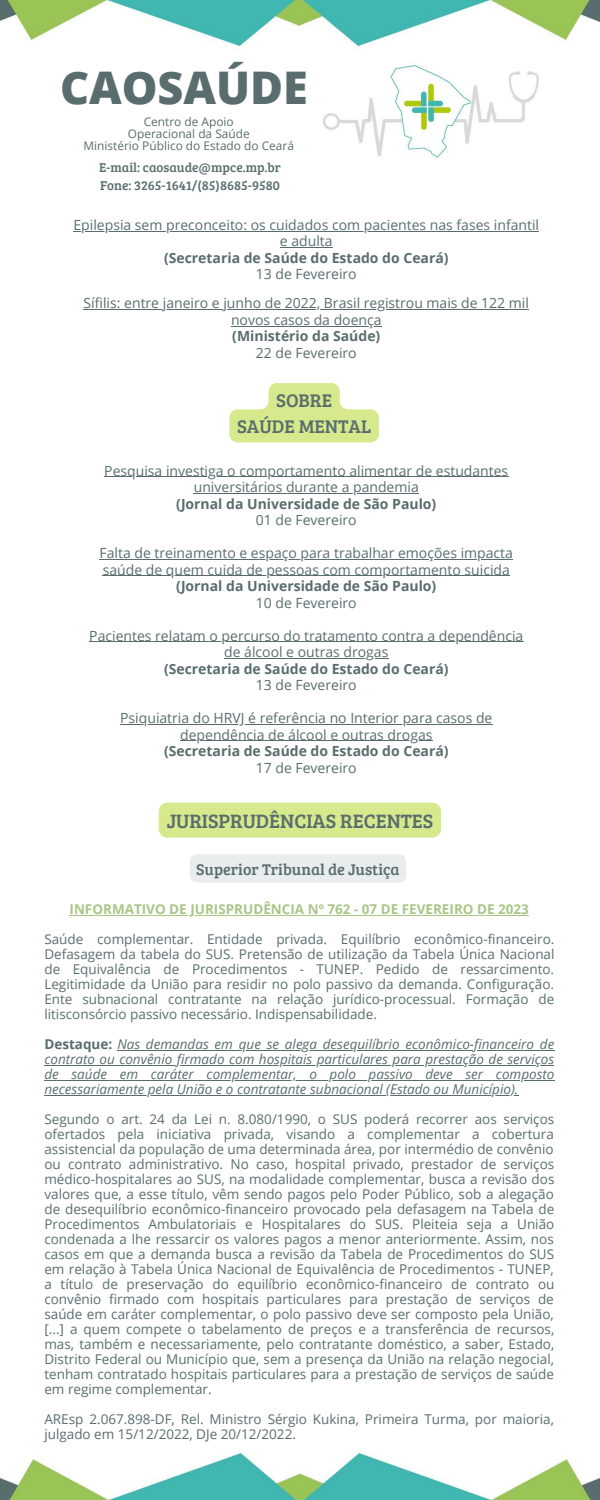
<style>
.page{position:relative;width:600px;height:1500px;background:#fff}
.page>*{position:absolute;margin:0;border:0;box-sizing:border-box;transform-origin:0 0}
.t1{font:800 45px "Open Sans";color:#5a6d6e}
.t2{font:20px "Bree Serif";color:#5a6d6e}
.t3{font:18.9px/26.3px "Bree Serif";color:#5a6d6e;text-align:center}
.t4{font:16px "Bree Serif";color:#5a6d6e}
.t5{font:14px/16.5px "Open Sans";color:#5a6d6e;text-align:center}
.t6{font:700 14px "Open Sans";color:#5a6d6e}
.t7{font:13.5px/15px "Open Sans";color:#5a6d6e;text-align:justify}
.t8{font:italic 13.5px/15px "Open Sans";color:#5a6d6e;text-align:justify}
.t9{font:700 13.5px "Open Sans";color:#a9c686}
.t10{font:13.2px/18px "Bree Serif";color:#5a6d6e}
.t11{font:11.9px/12px "Open Sans";color:#5a6d6e;text-align:center}
.s1{font-weight:700;font-style:normal}
</style>
<div class="page">
<img style="left:0;top:0;width:600px;height:47px">
<img style="left:323px;top:64px;width:216px;height:94px">
<img style="left:301px;top:1452px;width:299px;height:48px">
<img style="left:0;top:1452px;width:301px;height:48px">
<svg style="left:229px;top:383px;width:150px;height:59px"></svg>
<hr style="left:104px;top:476px;width:404px;height:1px;background:#5a6d6e">
<hr style="left:194px;top:493px;width:225px;height:1px;background:#5a6d6e">
<hr style="left:107px;top:559px;width:406px;height:1px;background:#5a6d6e">
<hr style="left:103px;top:575px;width:407px;height:1px;background:#5a6d6e">
<hr style="left:89px;top:641px;width:434px;height:1px;background:#5a6d6e">
<hr style="left:224px;top:658px;width:164px;height:1px;background:#5a6d6e">
<hr style="left:120px;top:724px;width:372px;height:1px;background:#5a6d6e">
<hr style="left:180px;top:740px;width:252px;height:1px;background:#5a6d6e">
<div style="left:159px;top:803px;width:282px;height:35px;background:#d6e98c"></div>
<div style="left:190px;top:854px;width:216px;height:29px;background:#e9eded;border-radius:7px"></div>
<hr style="left:73px;top:231px;width:466px;height:1px;background:#5a6d6e">
<hr style="left:280px;top:247px;width:53px;height:1px;background:#5a6d6e">
<hr style="left:70px;top:915px;width:459px;height:1px;background:#a9c686">
<hr style="left:117px;top:1050px;width:437px;height:1px;background:#5a6d6e">
<hr style="left:44px;top:1065px;width:510px;height:1px;background:#5a6d6e">
<hr style="left:44px;top:1080px;width:510px;height:1px;background:#5a6d6e">
<hr style="left:44px;top:1095px;width:475px;height:1px;background:#5a6d6e">
<hr style="left:84px;top:309px;width:445px;height:1px;background:#5a6d6e">
<hr style="left:231px;top:326px;width:151px;height:1px;background:#5a6d6e">
<h1 class="t1" style="left:60px;top:56px;width:249px">CAOSAÚDE</h1>
<p class="t11" style="left:84px;top:115px;width:212px">Centro de Apoio<br>Operacional da Saúde<br>Ministério Público do Estado do Ceará</p>
<p class="t10" style="left:99px;top:158px;width:184px">E-mail: caosaude@mpce.mp.br<br>Fone: 3265-1641/(85)8685-9580</p>
<p class="t5" style="left:73px;top:216px;width:467px">Epilepsia sem preconceito: os cuidados com pacientes nas fases infantil e adulta</p>
<p class="t6" style="left:164px;top:248px;width:286px">(Secretaria de Saúde do Estado do Ceará)</p>
<p class="t5" style="left:256px;top:266px;width:102px">13 de Fevereiro</p>
<p class="t5" style="left:84px;top:295px;width:447px">Sífilis: entre janeiro e junho de 2022, Brasil registrou mais de 122 mil novos casos da doença</p>
<p class="t6" style="left:232px;top:327px;width:150px">(Ministério da Saúde)</p>
<p class="t5" style="left:256px;top:344px;width:102px">22 de Fevereiro</p>
<h3 class="t3" style="left:237px;top:386px;width:136px">SOBRE<br>SAÚDE MENTAL</h3>
<p class="t5" style="left:104px;top:462px;width:406px">Pesquisa investiga o comportamento alimentar de estudantes universitários durante a pandemia</p>
<p class="t6" style="left:176px;top:494px;width:262px">(Jornal da Universidade de São Paulo)</p>
<p class="t5" style="left:256px;top:512px;width:102px">01 de Fevereiro</p>
<p class="t5" style="left:100px;top:545px;width:415px;text-align:left">Falta de treinamento e espaço para trabalhar emoções impacta saúde de quem cuida de pessoas com comportamento suicida</p>
<p class="t6" style="left:176px;top:576px;width:262px">(Jornal da Universidade de São Paulo)</p>
<p class="t5" style="left:256px;top:594px;width:102px">10 de Fevereiro</p>
<p class="t5" style="left:89px;top:627px;width:436px">Pacientes relatam o percurso do tratamento contra a dependência de álcool e outras drogas</p>
<p class="t6" style="left:164px;top:659px;width:286px">(Secretaria de Saúde do Estado do Ceará)</p>
<p class="t5" style="left:256px;top:677px;width:102px">13 de Fevereiro</p>
<p class="t5" style="left:120px;top:710px;width:374px">Psiquiatria do HRVJ é referência no Interior para casos de dependência de álcool e outras drogas</p>
<p class="t6" style="left:164px;top:741px;width:286px">(Secretaria de Saúde do Estado do Ceará)</p>
<p class="t5" style="left:256px;top:759px;width:102px">17 de Fevereiro</p>
<h2 class="t2" style="left:167px;top:806px;width:268px">JURISPRUDÊNCIAS RECENTES</h2>
<p class="t4" style="left:196px;top:858px;width:205px">Superior Tribunal de Justiça</p>
<p class="t9" style="left:70px;top:900px;width:461px">INFORMATIVO DE JURISPRUDÊNCIA Nº 762 - 07 DE FEVEREIRO DE 2023</p>
<p class="t7" style="left:44px;top:931px;width:512px">Saúde complementar. Entidade privada. Equilíbrio econômico-financeiro.<br>Defasagem da tabela do SUS. Pretensão de utilização da Tabela Única Nacional de Equivalência de Procedimentos - TUNEP. Pedido de ressarcimento.<br>Legitimidade da União para residir no polo passivo da demanda. Configuração.<br>Ente subnacional contratante na relação jurídico-processual. Formação de litisconsórcio passivo necessário. Indispensabilidade.</p>
<p class="t8" style="left:44px;top:1036px;width:512px"><span class="s1">Destaque:</span> Nas demandas em que se alega desequilíbrio econômico-financeiro de contrato ou convênio firmado com hospitais particulares para prestação de serviços de saúde em caráter complementar, o polo passivo deve ser composto necessariamente pela União e o contratante subnacional (Estado ou Município).</p>
<p class="t7" style="left:44px;top:1111px;width:512px">Segundo o art. 24 da Lei n. 8.080/1990, o SUS poderá recorrer aos serviços ofertados pela iniciativa privada, visando a complementar a cobertura assistencial da população de uma determinada área, por intermédio de convênio ou contrato administrativo. No caso, hospital privado, prestador de serviços médico-hospitalares ao SUS, na modalidade complementar, busca a revisão dos valores que, a esse título, vêm sendo pagos pelo Poder Público, sob a alegação de desequilíbrio econômico-financeiro provocado pela defasagem na Tabela de Procedimentos Ambulatoriais e Hospitalares do SUS. Pleiteia seja a União condenada a lhe ressarcir os valores pagos a menor anteriormente. Assim, nos casos em que a demanda busca a revisão da Tabela de Procedimentos do SUS em relação à Tabela Única Nacional de Equivalência de Procedimentos - TUNEP, a título de preservação do equilíbrio econômico-financeiro de contrato ou convênio firmado com hospitais particulares para prestação de serviços de saúde em caráter complementar, o polo passivo deve ser composto pela União, [...] a quem compete o tabelamento de preços e a transferência de recursos, mas, também e necessariamente, pelo contratante doméstico, a saber, Estado, Distrito Federal ou Município que, sem a presença da União na relação negocial, tenham contratado hospitais particulares para a prestação de serviços de saúde em regime complementar.</p>
<p class="t7" style="left:44px;top:1411px;width:511px">AREsp 2.067.898-DF, Rel. Ministro Sérgio Kukina, Primeira Turma, por maioria, julgado em 15/12/2022, DJe 20/12/2022.</p>
</div>
